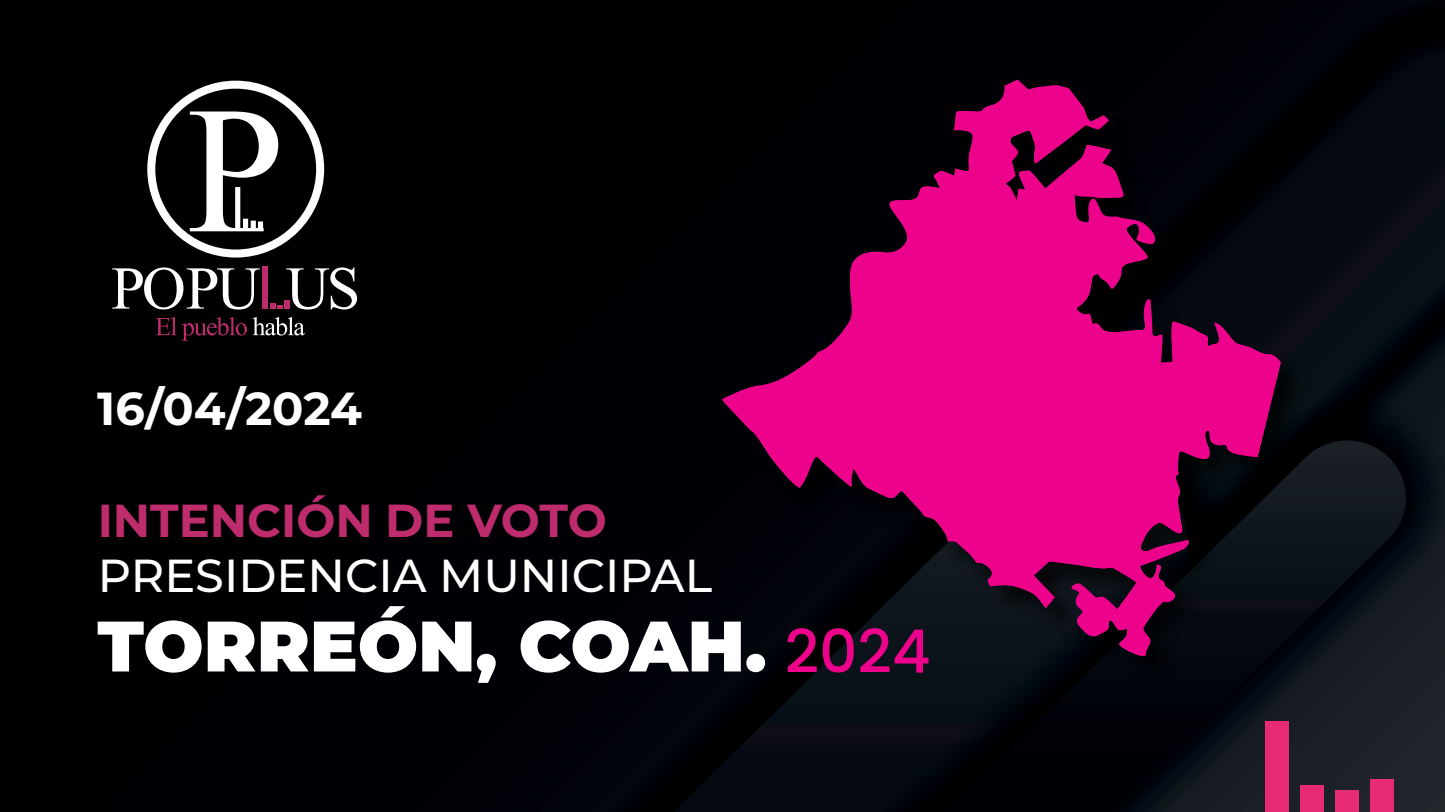
<style>
.page{position:relative;width:1445px;height:812px;background:#000002}
.page>*{position:absolute;margin:0;border:0;box-sizing:border-box;transform-origin:0 0}
.t1{font:900 71.25px "Montserrat";color:#fff}
.t2{font:500 59.75px "Poppins";color:#ed028c}
.t3{font:500 46.25px "Montserrat";color:#fff}
.t4{font:700 46.25px "Montserrat";color:#bf2c6e}
.t5{font:700 46.25px "Montserrat";color:#fff}
</style>
<div class="page">
<svg style="left:1314px;top:0;width:131px;height:384px"></svg>
<div style="left:583px;top:721px;width:91px;height:91px;background:#02040b"></div>
<svg style="left:674px;top:677px;width:172px;height:135px"></svg>
<svg style="left:846px;top:384px;width:599px;height:428px"></svg>
<svg style="left:945px;top:440px;width:467px;height:372px"></svg>
<svg style="left:147px;top:81px;width:177px;height:177px"></svg>
<svg style="left:112px;top:267px;width:148px;height:43px"></svg>
<svg style="left:156px;top:317px;width:91px;height:24px"></svg>
<svg style="left:253px;top:317px;width:52px;height:19px"></svg>
<div style="left:262px;top:267px;width:5px;height:42px;background:#bf2c6e"></div>
<svg style="left:270px;top:267px;width:87px;height:43px"></svg>
<div style="left:285px;top:301px;width:5px;height:8px;background:#bf2c6e"></div>
<div style="left:1265px;top:721px;width:24px;height:91px;background:#e62b72"></div>
<div style="left:1300px;top:785px;width:24px;height:27px;background:#e62b72"></div>
<div style="left:1335px;top:791px;width:24px;height:21px;background:#e62b72"></div>
<div style="left:1370px;top:780px;width:24px;height:32px;background:#e62b72"></div>
<img style="left:718px;top:79px;width:596px;height:610px">
<svg style="left:721px;top:80px;width:560px;height:581px"></svg>
<p class="t5" style="left:97px;top:375px;width:266px">16/04/2024</p>
<p class="t4" style="left:98px;top:487px;width:510px">INTENCIÓN DE VOTO</p>
<p class="t3" style="left:98px;top:544px;width:616px">PRESIDENCIA MUNICIPAL</p>
<h1 class="t1" style="left:97px;top:593px;width:671px">TORREÓN, COAH.</h1>
<p class="t2" style="left:785px;top:617px;width:147px">2024</p>
</div>
